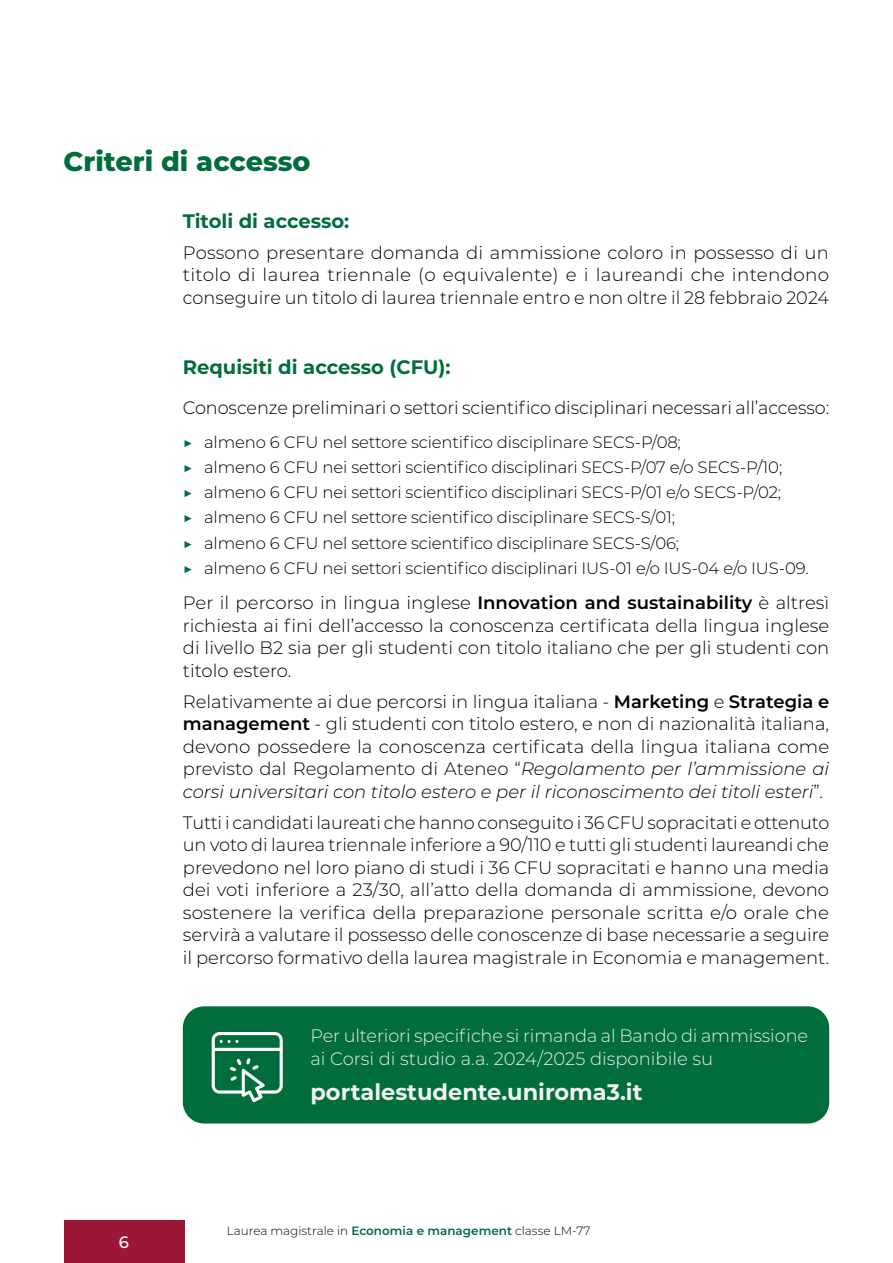
<style>
.page{position:relative;width:893px;height:1263px;background:#fff}
.page>*{position:absolute;margin:0;border:0;box-sizing:border-box;transform-origin:0 0}
.t1{font:800 27px "Montserrat";color:#006d3b}
.t2{font:700 22.5px "Montserrat";color:#f2f2f2}
.t3{font:700 19.5px "Montserrat";color:#006d3b}
.t4{font:300 18px/22.5px "Montserrat";color:#000;text-align:justify}
.t5{font:300 18px/22.5px "Montserrat";letter-spacing:-.005em;color:#ededed}
.t6{font:300 16.5px/25.2px "Montserrat";letter-spacing:-.01em;color:#000}
.t7{font:500 16.5px "Montserrat";color:#fff}
.t8{font:300 12px "Montserrat";color:#000}
.s1{color:#006d3b}
.s2{font-weight:600}
.s3{font-style:italic}
.s4{font-weight:600;color:#006d3b}
</style>
<div class="page">
<div style="left:64px;top:1220px;width:120px;height:43px;background:#9c1736"></div>
<div style="left:183px;top:1006px;width:646px;height:117px;background:#006d3b;border-radius:21px"></div>
<svg style="left:212px;top:1032px;width:71px;height:70px"></svg>
<h1 class="t1" style="left:64px;top:142px;width:248px">Criteri di accesso</h1>
<p class="t3" style="left:183px;top:207px;width:168px">Titoli di accesso:</p>
<p class="t4" style="left:183px;top:240px;width:648px">Possono presentare domanda di ammissione coloro in possesso di un titolo di laurea triennale (o equivalente) e i laureandi che intendono conseguire un titolo di laurea triennale entro e non oltre il 28 febbraio 2024</p>
<p class="t3" style="left:183px;top:353px;width:269px">Requisiti di accesso (CFU):</p>
<p class="t4" style="left:183px;top:396px;width:648px">Conoscenze preliminari o settori scientifico disciplinari necessari all’accesso:</p>
<p class="t6" style="left:183px;top:428px;width:627px"><span class="s1">▶</span> almeno 6 CFU nel settore scientifico disciplinare SECS-P/08;<br><span class="s1">▶</span> almeno 6 CFU nei settori scientifico disciplinari SECS-P/07 e/o SECS-P/10;<br><span class="s1">▶</span> almeno 6 CFU nei settori scientifico disciplinari SECS-P/01 e/o SECS-P/02;<br><span class="s1">▶</span> almeno 6 CFU nel settore scientifico disciplinare SECS-S/01;<br><span class="s1">▶</span> almeno 6 CFU nel settore scientifico disciplinare SECS-S/06;<br><span class="s1">▶</span> almeno 6 CFU nei settori scientifico disciplinari IUS-01 e/o IUS-04 e/o IUS-09.</p>
<p class="t4" style="left:183px;top:591px;width:648px">Per il percorso in lingua inglese <span class="s2">Innovation and sustainability</span> è altresì richiesta ai fini dell’accesso la conoscenza certificata della lingua inglese di livello B2 sia per gli studenti con titolo italiano che per gli studenti con titolo estero.</p>
<p class="t4" style="left:183px;top:689px;width:648px">Relativamente ai due percorsi in lingua italiana - <span class="s2">Marketing</span> e <span class="s2">Strategia e management</span> - gli studenti con titolo estero, e non di nazionalità italiana, devono possedere la conoscenza certificata della lingua italiana come previsto dal Regolamento di Ateneo “<span class="s3">Regolamento per l’ammissione ai corsi universitari con titolo estero e per il riconoscimento dei titoli esteri</span>”.</p>
<p class="t4" style="left:183px;top:810px;width:648px">Tutti i candidati laureati che hanno conseguito i 36 CFU sopracitati e ottenuto un voto di laurea triennale inferiore a 90/110 e tutti gli studenti laureandi che prevedono nel loro piano di studi i 36 CFU sopracitati e hanno una media dei voti inferiore a 23/30, all’atto della domanda di ammissione, devono sostenere la verifica della preparazione personale scritta e/o orale che servirà a valutare il possesso delle conoscenze di base necessarie a seguire il percorso formativo della laurea magistrale in Economia e management.</p>
<p class="t7" style="left:119px;top:1230px;width:12px">6</p>
<p class="t5" style="left:310px;top:1024px;width:499px">Per ulteriori specifiche si rimanda al Bando di ammissione ai Corsi di studio a.a. 2024/2025 disponibile su</p>
<p class="t2" style="left:310px;top:1076px;width:334px">portalestudente.uniroma3.it</p>
<p class="t8" style="left:227px;top:1223px;width:365px">Laurea magistrale in <span class="s4">Economia e management</span> classe LM-77</p>
</div>
